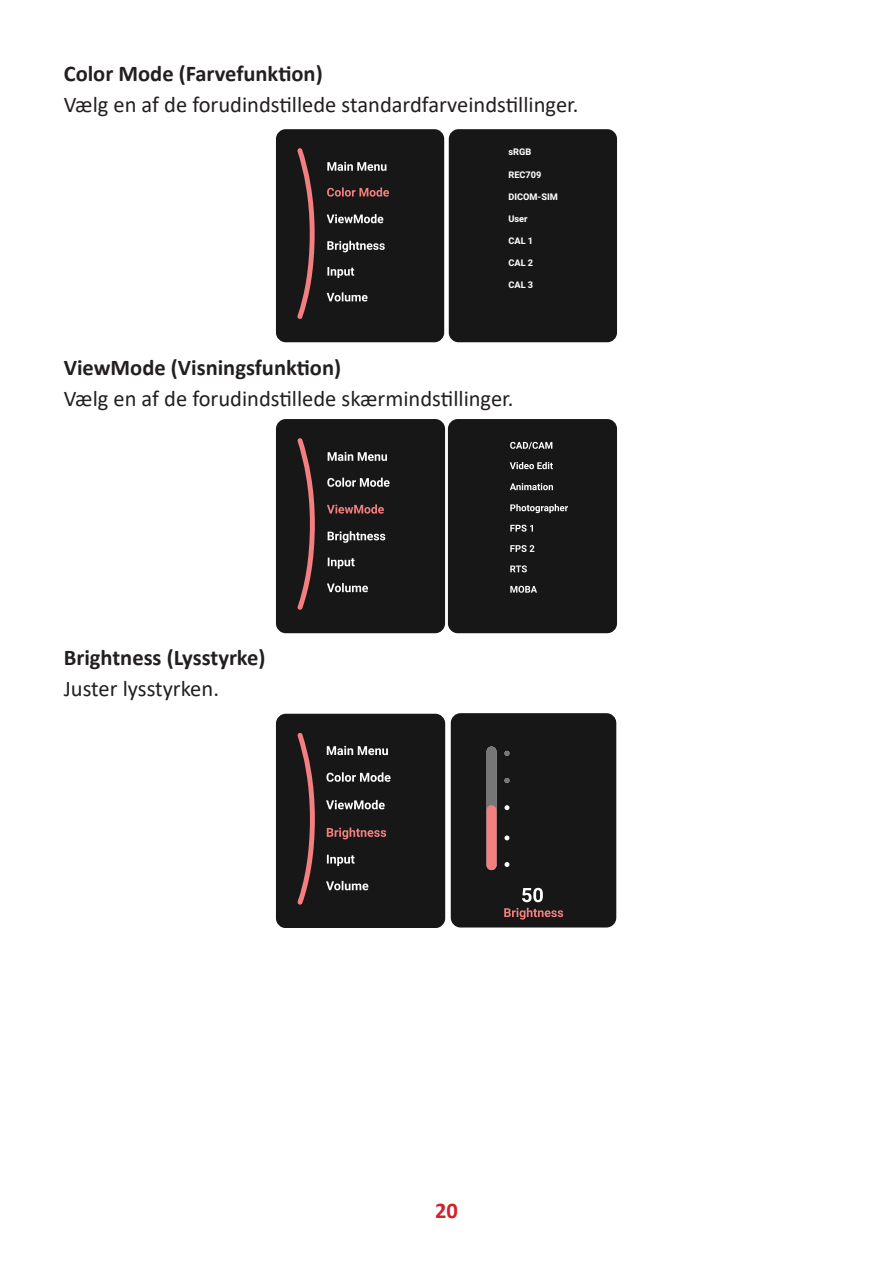
<style>
.page{position:relative;width:893px;height:1263px;background:#fff}
.page>*{position:absolute;margin:0;border:0;box-sizing:border-box;transform-origin:0 0}
.t1{font:22.5px "Calibri";color:#231f20}
.t2{font:700 22.5px "Calibri";color:#231f20}
.t3{font:700 22.5px "Calibri";color:#d1232a}
.t4{font:700 9.15px "Heebo";color:#fff}
</style>
<div class="page">
<div style="left:276px;top:129px;width:168px;height:213px;background:#181717;border-radius:10px"></div>
<svg style="left:327px;top:162px;width:59px;height:9px"></svg>
<svg style="left:327px;top:187px;width:62px;height:10px"></svg>
<svg style="left:327px;top:214px;width:56px;height:9px"></svg>
<svg style="left:327px;top:241px;width:58px;height:11px"></svg>
<svg style="left:327px;top:267px;width:27px;height:11px"></svg>
<svg style="left:327px;top:292px;width:41px;height:9px"></svg>
<div style="left:449px;top:129px;width:168px;height:213px;background:#181717;border-radius:10px"></div>
<svg style="left:297px;top:148px;width:18px;height:171px"></svg>
<div style="left:448px;top:419px;width:169px;height:214px;background:#181717;border-radius:10px"></div>
<svg style="left:510px;top:442px;width:42px;height:7px"></svg>
<svg style="left:510px;top:462px;width:43px;height:7px"></svg>
<svg style="left:510px;top:483px;width:43px;height:7px"></svg>
<svg style="left:510px;top:504px;width:58px;height:9px"></svg>
<svg style="left:510px;top:525px;width:23px;height:7px"></svg>
<svg style="left:510px;top:545px;width:24px;height:7px"></svg>
<svg style="left:510px;top:565px;width:17px;height:7px"></svg>
<svg style="left:510px;top:586px;width:27px;height:7px"></svg>
<div style="left:276px;top:419px;width:169px;height:214px;background:#181717;border-radius:10px"></div>
<svg style="left:328px;top:452px;width:59px;height:9px"></svg>
<svg style="left:327px;top:478px;width:63px;height:9px"></svg>
<svg style="left:327px;top:504px;width:57px;height:10px"></svg>
<svg style="left:328px;top:531px;width:57px;height:12px"></svg>
<svg style="left:328px;top:558px;width:27px;height:11px"></svg>
<svg style="left:327px;top:583px;width:41px;height:9px"></svg>
<svg style="left:297px;top:438px;width:18px;height:172px"></svg>
<div style="left:451px;top:713px;width:165px;height:214px;background:#181717"></div>
<div style="left:276px;top:714px;width:169px;height:213px;background:#181717;border-radius:10px"></div>
<svg style="left:327px;top:746px;width:61px;height:9px"></svg>
<svg style="left:326px;top:772px;width:65px;height:10px"></svg>
<svg style="left:326px;top:800px;width:59px;height:9px"></svg>
<svg style="left:327px;top:827px;width:59px;height:12px"></svg>
<svg style="left:327px;top:855px;width:28px;height:11px"></svg>
<svg style="left:326px;top:881px;width:42px;height:9px"></svg>
<svg style="left:297px;top:733px;width:18px;height:172px"></svg>
<p class="t2" style="left:64px;top:57px;width:260px">Color Mode (Farvefunktion)</p>
<p class="t1" style="left:64px;top:89px;width:516px">Vælg en af de forudindstillede standardfarveindstillinger.</p>
<p class="t4" style="left:508px;top:146px;width:24px">sRGB</p>
<p class="t4" style="left:508px;top:168px;width:35px">REC709</p>
<p class="t4" style="left:508px;top:190px;width:51px">DICOM-SIM</p>
<p class="t4" style="left:508px;top:212px;width:21px">User</p>
<p class="t4" style="left:508px;top:234px;width:26px">CAL 1</p>
<p class="t4" style="left:508px;top:256px;width:26px">CAL 2</p>
<p class="t4" style="left:508px;top:278px;width:26px">CAL 3</p>
<p class="t2" style="left:64px;top:351px;width:279px">ViewMode (Visningsfunktion)</p>
<p class="t1" style="left:64px;top:383px;width:451px">Vælg en af de forudindstillede skærmindstillinger.</p>
<p class="t2" style="left:64px;top:641px;width:203px">Brightness (Lysstyrke)</p>
<p class="t1" style="left:64px;top:673px;width:157px">Juster lysstyrken.</p>
<p class="t3" style="left:435px;top:1194px;width:24px">20</p>
</div>
